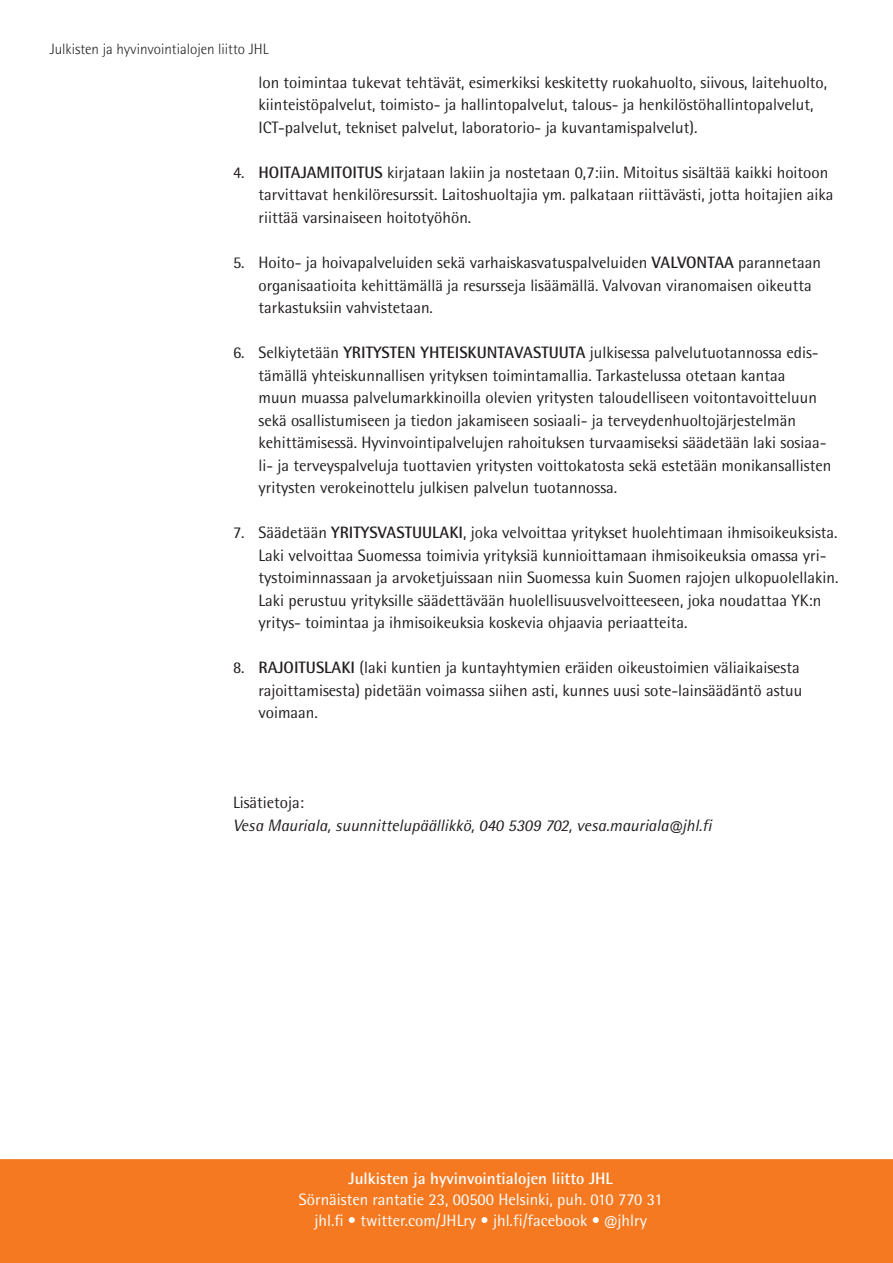
<style>
.page{position:relative;width:893px;height:1263px;background:#fff}
.page>*{position:absolute;margin:0;border:0;box-sizing:border-box;transform-origin:0 0}
.leipis{font:16.5px/22.5px "Rotis Semi Sans Std";color:#231f20}
.t1{font:16.5px "Rotis Semi Sans Std";color:#fff}
.leipis-2{font:italic 16.5px "Rotis Semi Sans Std";color:#231f20}
.t2{font:700 16.5px "Rotis Semi Sans Std";color:#fff}
.t3{font:300 15px "Rotis Semi Sans Std";color:#231f20}
.s1{font-weight:700}
</style>
<div class="page">
<div style="left:0;top:1159px;width:893px;height:104px;background:#f47921"></div>
<p class="t3" style="left:50px;top:40px;width:220px">Julkisten ja hyvinvointialojen liitto JHL</p>
<p class="leipis" style="left:259px;top:71px;width:570px">lon toimintaa tukevat tehtävät, esimerkiksi keskitetty ruokahuolto, siivous, laitehuolto, kiinteistöpalvelut, toimisto- ja hallintopalvelut, talous- ja henkilöstöhallintopalvelut,<br>ICT-palvelut, tekniset palvelut, laboratorio- ja kuvantamispalvelut).</p>
<p class="leipis" style="left:259px;top:161px;width:576px;text-indent:-26px">4. <span class="s1">HOITAJAMITOITUS</span> kirjataan lakiin ja nostetaan 0,7:iin. Mitoitus sisältää kaikki hoitoon tarvittavat henkilöresurssit. Laitoshuoltajia ym. palkataan riittävästi, jotta hoitajien aika riittää varsinaiseen hoitotyöhön.</p>
<p class="leipis" style="left:259px;top:251px;width:564px;text-indent:-26px">5. Hoito- ja hoivapalveluiden sekä varhaiskasvatuspalveluiden <span class="s1">VALVONTAA</span> parannetaan organisaatioita kehittämällä ja resursseja lisäämällä. Valvovan viranomaisen oikeutta tarkastuksiin vahvistetaan.</p>
<p class="leipis" style="left:259px;top:341px;width:574px;text-indent:-26px">6. Selkiytetään <span class="s1">YRITYSTEN YHTEISKUNTAVASTUUTA</span> julkisessa palvelutuotannossa edis&shy;tämällä yhteiskunnallisen yrityksen toimintamallia. Tarkastelussa otetaan kantaa<br>muun muassa palvelumarkkinoilla olevien yritysten taloudelliseen voitontavoitteluun sekä osallistumiseen ja tiedon jakamiseen sosiaali- ja terveydenhuoltojä rjestelmä n kehittä misessä. Hyvinvointipalvelujen rahoituksen turvaamiseksi säädetään laki sosiaa&shy;li- ja terveyspalveluja tuottavien yritysten voittokatosta sekä estetää n monikansallisten yritysten verokeinottelu julkisen palvelun tuotannossa.</p>
<p class="leipis" style="left:259px;top:521px;width:581px;text-indent:-26px">7. Säädetää n <span class="s1">YRITYSVASTUULAKI</span>, joka velvoittaa yritykset huolehtimaan ihmisoikeuksista.<br>Laki velvoittaa Suomessa toimivia yrityksiä kunnioittamaan ihmisoikeuksia omassa yri&shy;tystoiminnassaan ja arvoketjuissaan niin Suomessa kuin Suomen rajojen ulkopuolellakin.<br>Laki perustuu yrityksille säädettävää n huolellisuusvelvoitteeseen, joka noudattaa YK:n yritys- toimintaa ja ihmisoikeuksia koskevia ohjaavia periaatteita.</p>
<p class="leipis" style="left:259px;top:656px;width:545px;text-indent:-26px">8. <span class="s1">RAJOITUSLAKI</span> (laki kuntien ja kuntayhtymien eräiden oikeustoimien väliaikaisesta rajoittamisesta) pidetään voimassa siihen asti, kunnes uusi sote-lainsäädäntö astuu voimaan.</p>
<p class="leipis" style="left:233px;top:791px;width:73px">Lisätietoja:</p>
<p class="leipis-2" style="left:233px;top:815px;width:481px">Vesa Mauriala, suunnittelupäällikkö, 040 5309 702, vesa.mauriala@jhl.fi</p>
<p class="t2" style="left:349px;top:1168px;width:266px">Julkisten ja hyvinvointialojen liitto JHL</p>
<p class="t1" style="left:299px;top:1189px;width:365px">Sörnäisten rantatie 23, 00500 Helsinki, puh. 010 770 31</p>
<p class="t1" style="left:315px;top:1210px;width:334px">jhl.fi • twitter.com/JHLry • jhl.fi/facebook • @jhlry</p>
</div>
